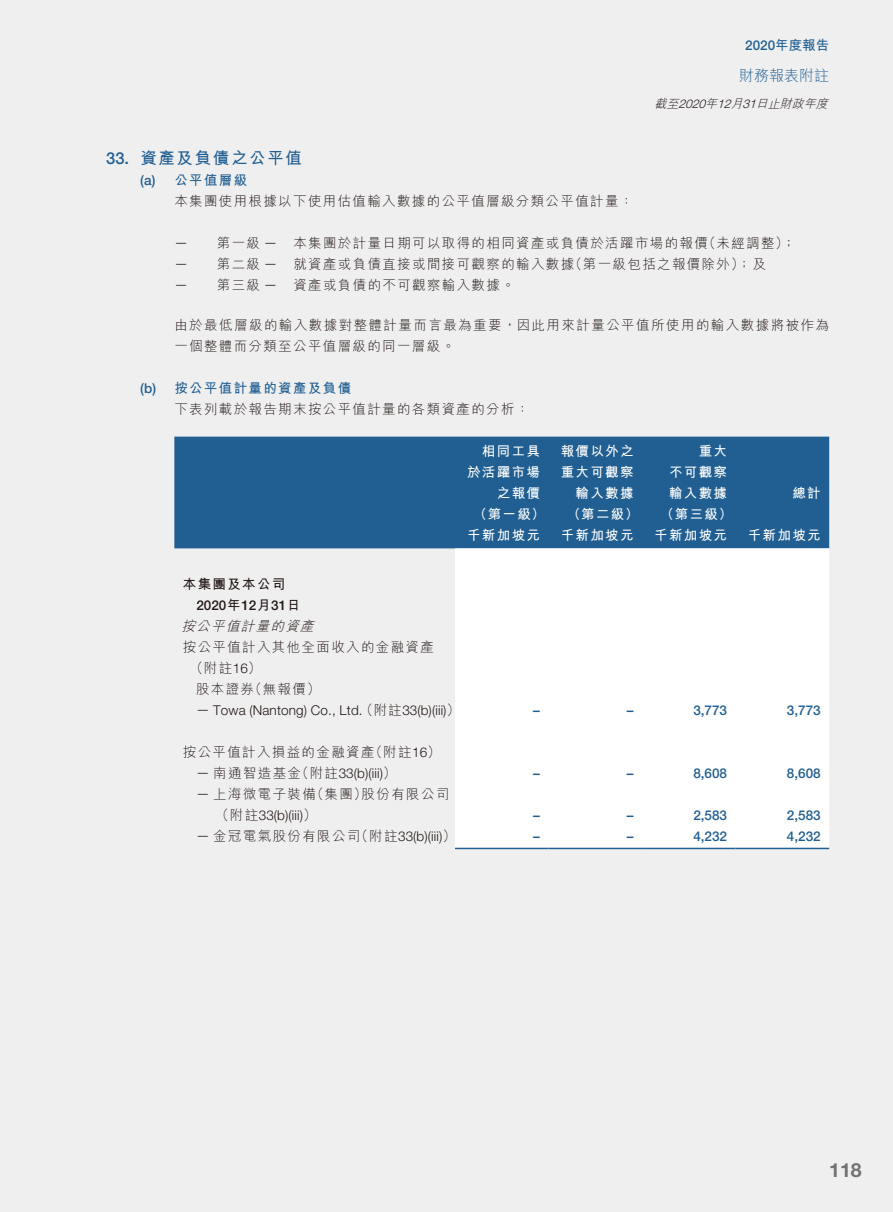
<style>
.page{position:relative;width:893px;height:1212px;background:#efeff0}
.page>*{position:absolute;margin:0;border:0;box-sizing:border-box;transform-origin:0 0}
.t1{font:700 19.5px "Helvetica Neue LT Std";color:#727272}
.t2{font:700 16.5px "M Hei HK";letter-spacing:.1em;color:#215f93}
.t3{font:500 16.5px "Helvetica Neue LT Std";color:#215f93}
.t4{font:300 15px "M Hei HK";color:#215f93}
.t5{font:300 13.5px/21px "M Hei HK";letter-spacing:.1em;color:#231916}
.t6{font:300 13.5px "Helvetica Neue LT Std";letter-spacing:.01em;color:#231916}
.t7{font:700 13.5px/21px "M Hei HK";letter-spacing:.1em;color:#fff;text-align:right}
.t8{font:500 13.5px "Helvetica Neue LT Std";color:#215f93}
.t9{font:700 13.5px "M Hei HK";letter-spacing:.1em;color:#215f93}
.t10{font:500 13.5px "Helvetica Neue LT Std";color:#231916}
.t11{font:italic 300 13.5px "M Hei HK";color:#231916}
.t12{font:700 13.5px "M Hei HK";letter-spacing:.1em;color:#231916}
.t13{font:italic 300 12px "M Hei HK";color:#231916}
.t14{font:italic 300 12px "Helvetica Neue LT Std";color:#231916}
.s1{font-family:"M Hei HK";font-weight:700}
.s2{font-family:"Helvetica Neue LT Std"}
.s3{font-family:"M Hei HK"}
</style>
<div class="page">
<div style="left:174px;top:437px;width:655px;height:111px;background:#215f93"></div>
<div style="left:455px;top:548px;width:374px;height:300px;background:#fff"></div>
<hr style="left:455px;top:848px;width:94px;height:1px;background:#215f93">
<hr style="left:549px;top:848px;width:93px;height:1px;background:#215f93">
<hr style="left:642px;top:848px;width:94px;height:1px;background:#215f93">
<hr style="left:736px;top:848px;width:93px;height:1px;background:#215f93">
<p class="t8" style="left:745px;top:37px;width:86px">2020<span class="s1">年度報告</span></p>
<p class="t4" style="left:739px;top:67px;width:91px">財務報表附註</p>
<p class="t13" style="left:756px;top:98px;width:77px">日止財政年度</p>
<p class="t13" style="left:705px;top:98px;width:17px">年</p>
<p class="t13" style="left:655px;top:98px;width:29px">截至</p>
<p class="t13" style="left:731px;top:98px;width:17px">月</p>
<p class="t14" style="left:679px;top:97px;width:32px">2020</p>
<p class="t14" style="left:717px;top:97px;width:19px">12</p>
<p class="t14" style="left:743px;top:97px;width:19px">31</p>
<p class="t3" style="left:106px;top:148px;width:24px">33.</p>
<p class="t2" style="left:140px;top:146px;width:163px">資產及負債之公平值</p>
<p class="t8" style="left:140px;top:172px;width:17px">a( )</p>
<p class="t8" style="left:140px;top:380px;width:18px">b( )</p>
<p class="t9" style="left:174px;top:170px;width:74px">公平值層級</p>
<p class="t5" style="left:174px;top:190px;width:461px">本集團使用根據以下使用估值輸入數據的公平值層級分類公平值計量：</p>
<p class="t6" style="left:174px;top:234px;width:15px">—</p>
<p class="t6" style="left:174px;top:255px;width:15px">—</p>
<p class="t5" style="left:217px;top:232px;width:62px">第一級 <span class="s2">—</span></p>
<p class="t5" style="left:217px;top:253px;width:62px">第二級 <span class="s2">—</span></p>
<p class="t5" style="left:702px;top:232px;width:95px">（未經調整 ;(</p>
<p class="t5" style="left:293px;top:232px;width:416px">本集團於計量日期可以取得的相同資產或負債於活躍市場的報價</p>
<p class="t5" style="left:569px;top:253px;width:199px">（第一級包括之報價除外）；及</p>
<p class="t5" style="left:293px;top:253px;width:282px">就資產或負債直接或間接可觀察的輸入數據</p>
<p class="t5" style="left:217px;top:274px;width:62px">第三級 <span class="s2">—</span></p>
<p class="t5" style="left:293px;top:274px;width:223px">資產或負債的不可觀察輸入數據。</p>
<p class="t6" style="left:174px;top:276px;width:15px">—</p>
<p class="t5" style="left:174px;top:314px;width:656px">由於最低層級的輸入數據對整體計量而言最為重要，因此用來計量公平值所使用的輸入數據將被作為一個整體而分類至公平值層級的同一層級。</p>
<p class="t9" style="left:174px;top:378px;width:178px">按公平值計量的資產及負債</p>
<p class="t5" style="left:174px;top:398px;width:357px">下表列載於報告期末按公平值計量的各類資產的分析：</p>
<p class="t7" style="left:467px;top:439px;width:74px">相同工具於活躍市場之報價</p>
<p class="t7" style="left:561px;top:439px;width:74px">報價以外之重大可觀察輸入數據</p>
<p class="t7" style="left:669px;top:439px;width:60px">重大<br>不可觀察</p>
<p class="t7" style="left:661px;top:481px;width:73px;text-align:center">輸入數據（第三級(</p>
<p class="t7" style="left:474px;top:502px;width:73px">（第一級）</p>
<p class="t7" style="left:567px;top:502px;width:73px">（第二級）</p>
<p class="t7" style="left:467px;top:523px;width:74px">千新加坡元</p>
<p class="t7" style="left:561px;top:523px;width:74px">千新加坡元</p>
<p class="t7" style="left:654px;top:523px;width:74px">千新加坡元</p>
<p class="t7" style="left:792px;top:481px;width:30px">總計</p>
<p class="t7" style="left:748px;top:523px;width:74px">千新加坡元</p>
<p class="t12" style="left:183px;top:574px;width:104px">本集團及本公司</p>
<p class="t10" style="left:196px;top:597px;width:105px">2020<span class="s1">年</span>12<span class="s1">月</span>31<span class="s1">日</span></p>
<p class="t11" style="left:181px;top:619px;width:137px">按公平值計量的資產</p>
<p class="t5" style="left:183px;top:636px;width:253px">按公平值計入其他全面收入的金融資產</p>
<p class="t5" style="left:190px;top:657px;width:73px">（附註<span class="s2">16</span>(</p>
<p class="t5" style="left:249px;top:678px;width:73px">（無報價(</p>
<p class="t5" style="left:196px;top:678px;width:60px">股本證券</p>
<p class="t6" style="left:196px;top:702px;width:266px">— Towa (Nantong) C o . , L t d <span class="s3">（</span>. <span class="s3">附註</span> 3 3 b( ) ( <span class="s3">(</span>(i i i</p>
<p class="t5" style="left:369px;top:741px;width:73px">（附註<span class="s2">16</span>(</p>
<p class="t5" style="left:183px;top:741px;width:193px">按公平值計入損益的金融資產</p>
<p class="t6" style="left:296px;top:765px;width:102px"><span class="s3">（附註</span> 3 3 b( ) ( <span class="s3">(</span>(i i i</p>
<p class="t5" style="left:196px;top:762px;width:107px"><span class="s2">—</span> 南通智造基金</p>
<p class="t5" style="left:196px;top:783px;width:121px"><span class="s2">—</span> 上海微電子裝備</p>
<p class="t5" style="left:310px;top:783px;width:58px">（集團）</p>
<p class="t5" style="left:362px;top:783px;width:89px">股份有限公司</p>
<p class="t6" style="left:216px;top:807px;width:102px"><span class="s3">（附註</span> 3 3 b( ) ( <span class="s3">(</span>(i i i</p>
<p class="t6" style="left:355px;top:828px;width:102px"><span class="s3">（附註</span> 3 3 b( ) ( <span class="s3">(</span>(i i i</p>
<p class="t5" style="left:196px;top:825px;width:166px"><span class="s2">—</span> 金冠電氣股份有限公司</p>
<p class="t8" style="left:533px;top:702px;width:8px">–</p>
<p class="t8" style="left:533px;top:765px;width:8px">–</p>
<p class="t8" style="left:533px;top:807px;width:8px">–</p>
<p class="t8" style="left:533px;top:828px;width:8px">–</p>
<p class="t8" style="left:627px;top:702px;width:8px">–</p>
<p class="t8" style="left:693px;top:702px;width:35px">3,773</p>
<p class="t8" style="left:787px;top:702px;width:35px">3,773</p>
<p class="t8" style="left:627px;top:765px;width:8px">–</p>
<p class="t8" style="left:693px;top:765px;width:35px">8,608</p>
<p class="t8" style="left:787px;top:765px;width:35px">8,608</p>
<p class="t8" style="left:627px;top:807px;width:8px">–</p>
<p class="t8" style="left:693px;top:807px;width:35px">2,583</p>
<p class="t8" style="left:787px;top:807px;width:35px">2,583</p>
<p class="t8" style="left:627px;top:828px;width:8px">–</p>
<p class="t8" style="left:693px;top:828px;width:35px">4,232</p>
<p class="t8" style="left:787px;top:828px;width:35px">4,232</p>
<h1 class="t1" style="left:829px;top:1158px;width:34px">118</h1>
</div>
